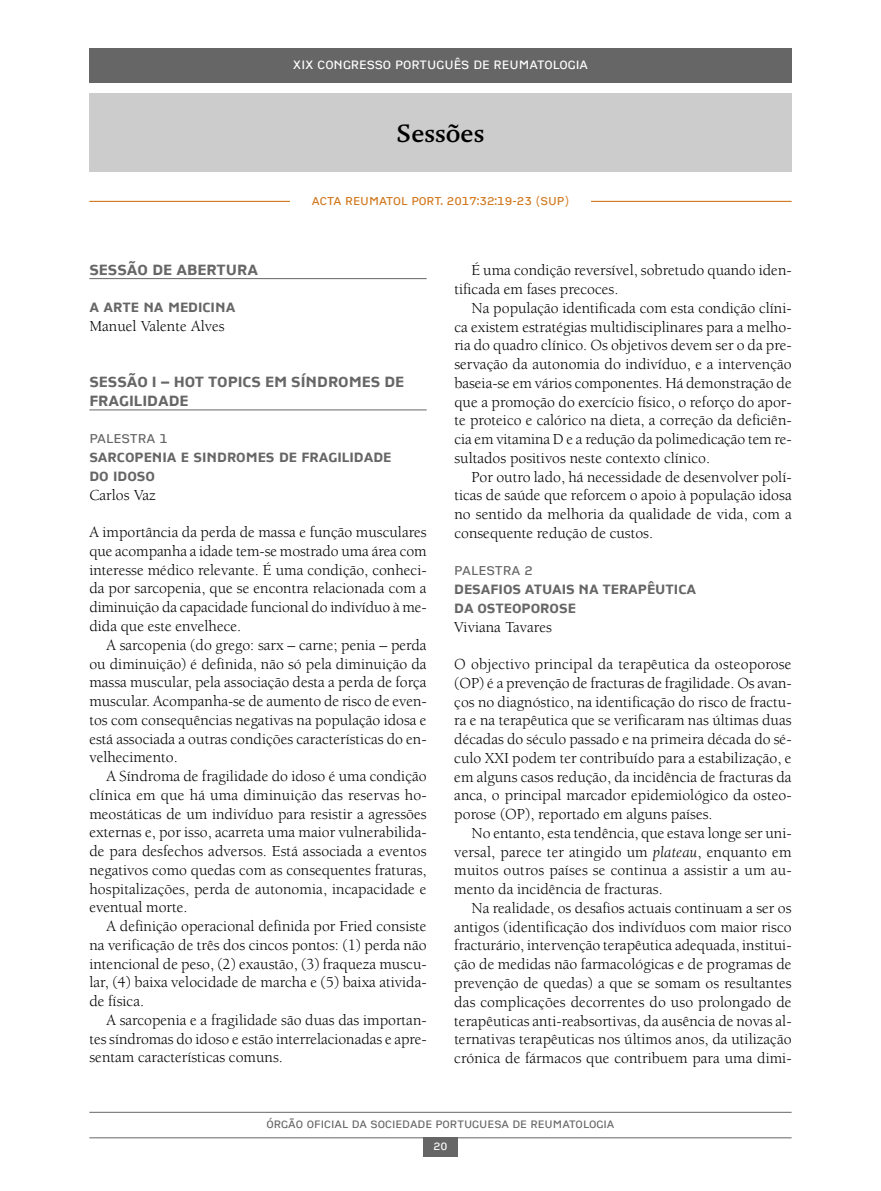
<style>
.page{position:relative;width:881px;height:1191px;background:#fff}
.page>*{position:absolute;margin:0;border:0;box-sizing:border-box;transform-origin:0 0}
.t1{font:26.25px "DTL Dorian ST Medium";color:#000}
.t2{font:16.5px/18.8px "CP Company TT Bold";color:#666}
.t3{font:15.75px/18.8px "Berkeley";color:#000;text-align:justify}
.t4{font:15px/18.8px "CP Company TT Bold";color:#666}
.t5{font:14.25px "CP Company TT Regular";color:#666}
.t6{font:13.5px "CP Company TT Regular";color:#fff}
.t7{font:12.75px "CP Company TT Regular";color:#d1771d}
.t8{font:12px "CP Company TT Regular";color:#666}
.t9{font:12px "CP Company TT Regular";color:#fff}
.s1{font-style:italic}
</style>
<div class="page">
<hr style="left:89px;top:1112px;width:702px;height:1px;background:#666">
<hr style="left:89px;top:1137px;width:702px;height:1px;background:#666">
<div style="left:423px;top:1137px;width:34px;height:20px;background:#666"></div>
<div style="left:89px;top:49px;width:702px;height:34px;background:#666"></div>
<div style="left:89px;top:94px;width:702px;height:78px;background:#ccc"></div>
<hr style="left:89px;top:278px;width:337px;height:1px;background:#666">
<hr style="left:89px;top:409px;width:337px;height:1px;background:#666">
<hr style="left:89px;top:201px;width:201px;height:1px;background:#d1771d">
<hr style="left:590px;top:201px;width:201px;height:1px;background:#d1771d">
<p class="t6" style="left:293px;top:57px;width:296px">XIX CONGRESSO PORTUGUÊS DE REUMATOLOGIA</p>
<h1 class="t1" style="left:396px;top:117px;width:89px">Sessões</h1>
<p class="t7" style="left:312px;top:193px;width:259px">ACTA REUMATOL PORT. 2017:32:19-23 (SUP)</p>
<p class="t2" style="left:89px;top:259px;width:170px">SESSÃO DE ABERTURA</p>
<p class="t4" style="left:89px;top:297px;width:147px">A ARTE NA MEDICINA</p>
<p class="t3" style="left:89px;top:318px;width:137px">Manuel Valente Alves</p>
<p class="t2" style="left:89px;top:372px;width:316px">SESSÃO I – HOT TOPICS EM SÍNDROMES DE<br>FRAGILIDADE</p>
<p class="t5" style="left:89px;top:431px;width:80px">PALESTRA 1</p>
<p class="t4" style="left:89px;top:447px;width:303px">SARCOPENIA E SINDROMES DE FRAGILIDADE<br>DO IDOSO</p>
<p class="t3" style="left:89px;top:487px;width:68px">Carlos Vaz</p>
<p class="t3" style="left:89px;top:524px;width:338px">A importância da perda de massa e função musculares que acompanha a idade tem-se mostrado uma área com interesse médico relevante. É uma condição, conheci&shy;da por sarcopenia, que se encontra relacionada com a diminuição da capacidade funcional do indivíduo à me&shy;dida que este envelhece.</p>
<p class="t3" style="left:89px;top:637px;width:338px;text-indent:17px">A sarcopenia (do grego: sarx – carne; penia – perda ou diminuição) é definida, não só pela diminuição da massa muscular, pela associação desta a perda de força muscular. Acompanha-se de aumento de risco de even&shy;tos com consequências negativas na população idosa e está associada a outras condições características do en&shy;velhecimento.</p>
<p class="t3" style="left:89px;top:768px;width:338px;text-indent:17px">A Síndroma de fragilidade do idoso é uma condição clínica em que há uma diminuição das reservas ho&shy;meostáticas de um indivíduo para resistir a agressões externas e, por isso, acarreta uma maior vulnerabilida&shy;de para desfechos adversos. Está associada a eventos negativos como quedas com as consequentes fraturas, hospitalizações, perda de autonomia, incapacidade e eventual morte.</p>
<p class="t3" style="left:89px;top:918px;width:339px;text-indent:17px">A definição operacional definida por Fried consiste na verificação de três dos cincos pontos: (1) perda não intencional de peso, (2) exaustão, (3) fraqueza muscu&shy;lar, (4) baixa velocidade de marcha e (5) baixa ativida&shy;de física.</p>
<p class="t3" style="left:89px;top:1012px;width:338px;text-indent:17px">A sarcopenia e a fragilidade são duas das importan&shy;tes síndromas do idoso e estão interrelacionadas e apre&shy;sentam características comuns.</p>
<p class="t3" style="left:454px;top:262px;width:338px;text-indent:17px">É uma condição reversível, sobretudo quando iden&shy;tificada em fases precoces.</p>
<p class="t3" style="left:454px;top:300px;width:338px;text-indent:17px">Na população identificada com esta condição clíni&shy;ca existem estratégias multidisciplinares para a melho&shy;ria do quadro clínico. Os objetivos devem ser o da pre&shy;servação da autonomia do indivíduo, e a intervenção baseia-se em vários componentes. Há demonstração de que a promoção do exercício físico, o reforço do apor&shy;te proteico e calórico na dieta, a correção da deficiên&shy;cia em vitamina D e a redução da polimedicação tem re&shy;sultados positivos neste contexto clínico.</p>
<p class="t3" style="left:454px;top:468px;width:338px;text-indent:17px">Por outro lado, há necessidade de desenvolver polí&shy;ticas de saúde que reforcem o apoio à população idosa no sentido da melhoria da qualidade de vida, com a consequente redução de custos.</p>
<p class="t5" style="left:454px;top:563px;width:80px">PALESTRA 2</p>
<p class="t4" style="left:454px;top:579px;width:243px">DESAFIOS ATUAIS NA TERAPÊUTICA<br>DA OSTEOPOROSE</p>
<p class="t3" style="left:454px;top:618px;width:99px">Viviana Tavares</p>
<p class="t3" style="left:454px;top:656px;width:338px">O objectivo principal da terapêutica da osteoporose (OP) é a prevenção de fracturas de fragilidade. Os avan&shy;ços no diagnóstico, na identificação do risco de fractu&shy;ra e na terapêutica que se verificaram nas últimas duas décadas do século passado e na primeira década do sé&shy;culo XXI podem ter contribuído para a estabilização, e em alguns casos redução, da incidência de fracturas da anca, o principal marcador epidemiológico da osteo&shy;porose (OP), reportado em alguns países.</p>
<p class="t3" style="left:454px;top:825px;width:338px;text-indent:17px">No entanto, esta tendência, que estava longe ser uni&shy;versal, parece ter atingido um <span class="s1">plateau</span>, enquanto em muitos outros países se continua a assistir a um au&shy;mento da incidência de fracturas.</p>
<p class="t3" style="left:454px;top:900px;width:338px;text-indent:17px">Na realidade, os desafios actuais continuam a ser os antigos (identificação dos indivíduos com maior risco fracturário, intervenção terapêutica adequada, institui&shy;ção de medidas não farmacológicas e de programas de prevenção de quedas) a que se somam os resultantes das complicações decorrentes do uso prolongado de terapêuticas anti-reabsortivas, da ausência de novas al&shy;ternativas terapêuticas nos últimos anos, da utilização crónica de fármacos que contribuem para uma dimi-</p>
<p class="t8" style="left:266px;top:1117px;width:349px">ÓRGÃO OfICIAL DA SOCIEDADE PORTUGUESA DE REUMATOLOGIA</p>
<p class="t9" style="left:433px;top:1139px;width:16px">20</p>
</div>
